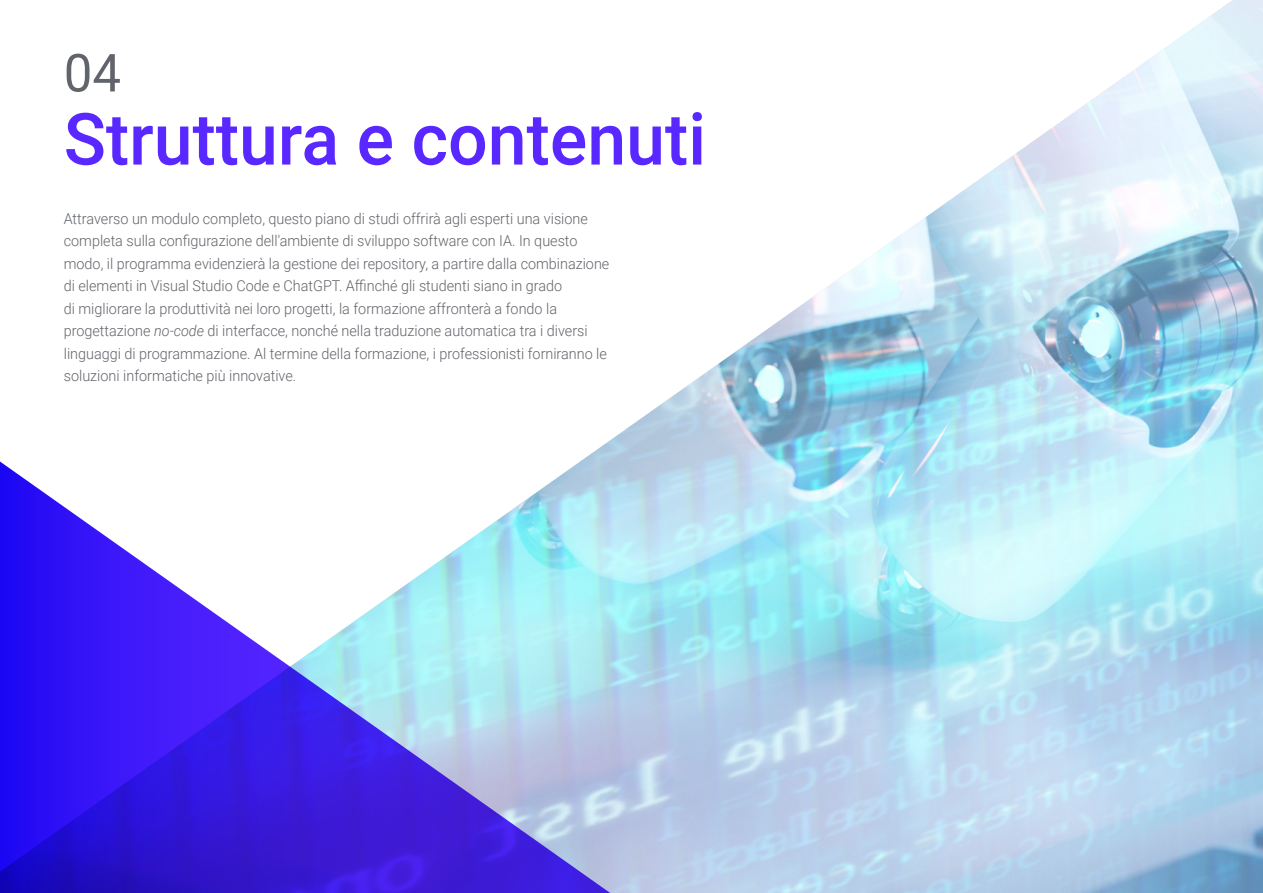
<style>
.page{position:relative;width:1263px;height:893px;background:#fff}
.page>*{position:absolute;margin:0;border:0;box-sizing:border-box;transform-origin:0 0}
.t1{font:500 72px "Roboto";color:#5927ff}
.t2{font:52.5px "Roboto";color:#61646a}
.t3{font:300 15px/22.5px "Roboto";color:#61646a;scale:.96 1}
.s1{font-style:italic}
</style>
<div class="page">
<img style="left:602px;top:0;width:661px;height:893px">
<svg style="left:0;top:446px;width:640px;height:447px"></svg>
<h2 class="t2" style="left:64px;top:36px;width:59px">04</h2>
<h1 class="t1" style="left:64px;top:89px;width:644px">Struttura e contenuti</h1>
<p class="t3" style="left:64px;top:207px;width:570px">Attraverso un modulo completo, questo piano di studi offrirà agli esperti una visione completa sulla configurazione dell'ambiente di sviluppo software con IA. In questo modo, il programma evidenzierà la gestione dei repository, a partire dalla combinazione di elementi in Visual Studio Code e ChatGPT. Affinché gli studenti siano in grado<br>di migliorare la produttività nei loro progetti, la formazione affronterà a fondo la progettazione <span class="s1">no-code</span> di interfacce, nonché nella traduzione automatica tra i diversi linguaggi di programmazione. Al termine della formazione, i professionisti forniranno le soluzioni informatiche più innovative.</p>
</div>
